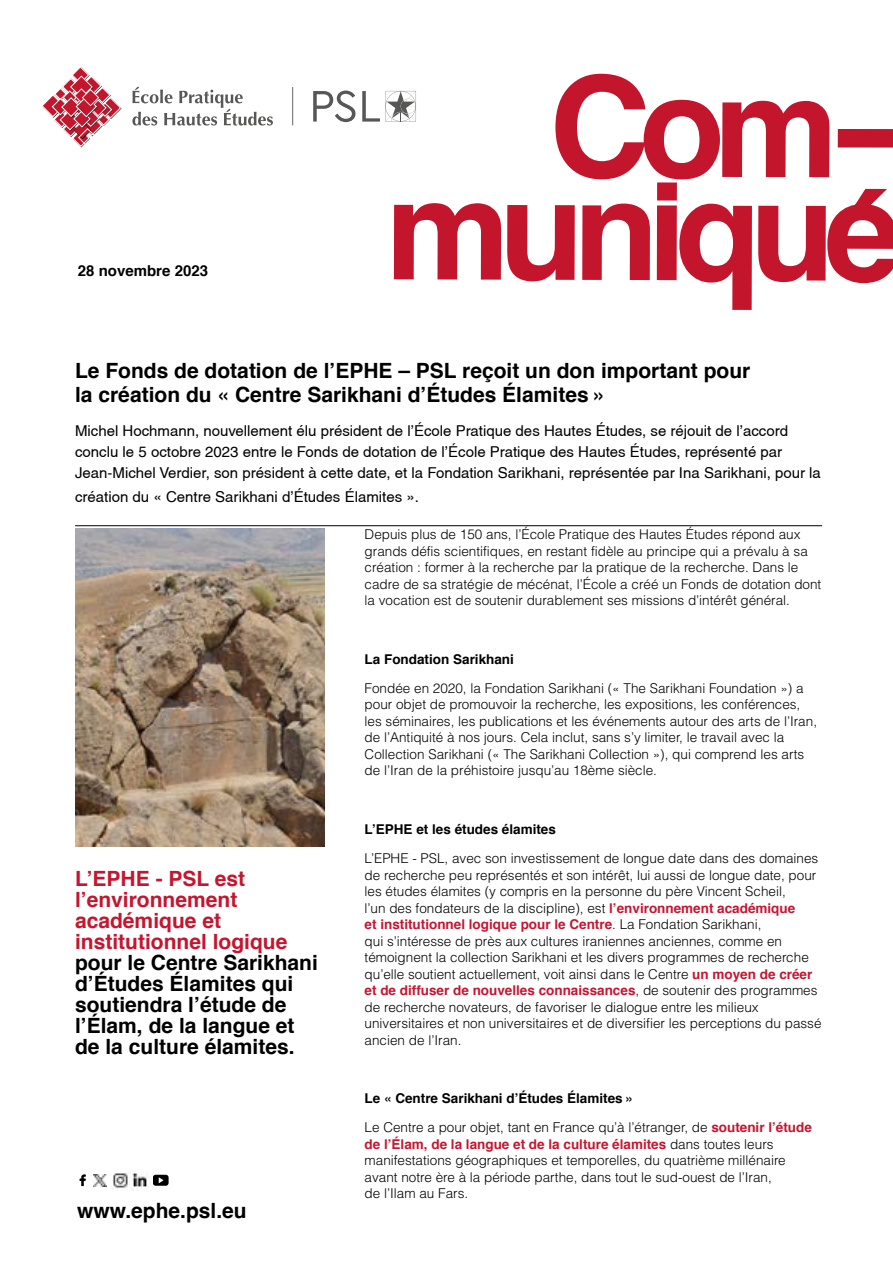
<style>
.page{position:relative;width:893px;height:1263px;background:#fff}
.page>*{position:absolute;margin:0;border:0;box-sizing:border-box;transform-origin:0 0}
.t1{font:700 21px/21px "Helvetica";color:#000}
.t2{font:700 21px/21px "Helvetica";color:#c6152f}
.t3{font:15px/21px "Helvetica";color:#000}
.t4{font:700 15px "Helvetica";color:#000}
.t5{font:300 13.5px/16.5px "Helvetica";color:#000}
.t6{font:700 13.5px "Helvetica";color:#000}
.s1{font-weight:700;color:#c61530}
.s2{font-weight:700;color:#c6152f}
.s3{font-weight:700}
</style>
<div class="page">
<svg style="left:394px;top:203px;width:107px;height:77px"></svg>
<svg style="left:507px;top:74px;width:386px;height:236px"></svg>
<svg style="left:313px;top:91px;width:42px;height:31px"></svg>
<svg style="left:362px;top:91px;width:54px;height:31px"></svg>
<svg style="left:132px;top:87px;width:141px;height:39px"></svg>
<svg style="left:42px;top:67px;width:80px;height:80px"></svg>
<hr style="left:292px;top:87px;width:1px;height:38px;background:#7c7b7b">
<hr style="left:75px;top:525px;width:747px;height:1px;background:#000">
<img style="left:75px;top:528px;width:250px;height:319px">
<svg style="left:80px;top:1174px;width:6px;height:12px"></svg>
<svg style="left:153px;top:1175px;width:16px;height:11px"></svg>
<svg style="left:94px;top:1174px;width:19px;height:13px"></svg>
<img style="left:113px;top:1173px;width:15px;height:15px">
<img style="left:131px;top:1172px;width:16px;height:18px">
<p class="t4" style="left:78px;top:258px;width:132px">28 novembre 2023</p>
<h1 class="t1" style="left:75px;top:359px;width:677px;line-height:24px">Le Fonds de dotation de l’EPHE – PSL reçoit un don important pour la création du « Centre Sarikhani d’Études Élamites »</h1>
<p class="t3" style="left:75px;top:420px;width:747px">Michel Hochmann, nouvellement élu président de l’École Pratique des Hautes Études, se réjouit de l’accord conclu le 5 octobre 2023 entre le Fonds de dotation de l’École Pratique des Hautes Études, représenté par<br>Jean-Michel Verdier, son président à cette date, et la Fondation Sarikhani, représentée par Ina Sarikhani, pour la</p>
<p class="t3" style="left:75px;top:486px;width:345px">création du « Centre Sarikhani d’Études Élamites ».</p>
<p class="t5" style="left:365px;top:526px;width:458px">Depuis plus de 150 ans, l’École Pratique des Hautes Études répond aux grands défis scientifiques, en restant fidèle au principe qui a prévalu à sa création : former à la recherche par la pratique de la recherche. Dans le cadre de sa stratégie de mécénat, l’École a créé un Fonds de dotation dont la vocation est de soutenir durablement ses missions d’intérêt général.</p>
<h1 class="t2" style="left:75px;top:869px;width:214px">L’EPHE - PSL est l’environnement académique et institutionnel logique</h1>
<h1 class="t1" style="left:75px;top:953px;width:244px">pour le Centre Sarikhani d’Études Élamites qui soutiendra l’étude de l’Élam, de la langue et de la culture élamites.</h1>
<h1 class="t1" style="left:77px;top:1202px;width:171px">www.ephe.psl.eu</h1>
<p class="t6" style="left:365px;top:648px;width:151px">La Fondation Sarikhani</p>
<p class="t5" style="left:365px;top:679px;width:454px">Fondée en 2020, la Fondation Sarikhani (« The Sarikhani Foundation ») a pour objet de promouvoir la recherche, les expositions, les conférences, les séminaires, les publications et les événements autour des arts de l’Iran, de l’Antiquité à nos jours. Cela inclut, sans s’y limiter, le travail avec la Collection Sarikhani (« The Sarikhani Collection »), qui comprend les arts de l’Iran de la préhistoire jusqu’au 18ème siècle.</p>
<p class="t6" style="left:365px;top:818px;width:193px">L’EPHE et les études élamites</p>
<p class="t5" style="left:365px;top:850px;width:458px">L’EPHE - PSL, avec son investissement de longue date dans des domaines de recherche peu représentés et son intérêt, lui aussi de longue date, pour les études élamites (y compris en la personne du père Vincent Scheil,<br>l’un des fondateurs de la discipline), est <span class="s1">l’environnement académique<br>et institutionnel logique pour le Centre</span>. La Fondation Sarikhani,<br>qui s’intéresse de près aux cultures iraniennes anciennes, comme en témoignent la collection Sarikhani et les divers programmes de recherche qu’elle soutient actuellement, voit ainsi dans le Centre <span class="s2">un moyen de créer et de diffuser de nouvelles connaissances</span>, de soutenir des programmes de recherche novateurs, de favoriser le dialogue entre les milieux universitaires et non universitaires et de diversifier les perceptions du passé ancien de l’Iran.</p>
<p class="t5" style="left:365px;top:1083px;width:449px;line-height:29.2px"><span class="s3">Le « Centre Sarikhani d’Études Élamites »<br></span>Le Centre a pour objet, tant en France qu’à l’étranger, de <span class="s1">soutenir l’étude</span></p>
<p class="t5" style="left:365px;top:1135px;width:423px"><span class="s1">de l’Élam, de la langue et de la culture élamites</span> dans toutes leurs manifestations géographiques et temporelles, du quatrième millénaire avant notre ère à la période parthe, dans tout le sud-ouest de l’Iran, de l’Ilam au Fars.</p>
</div>
